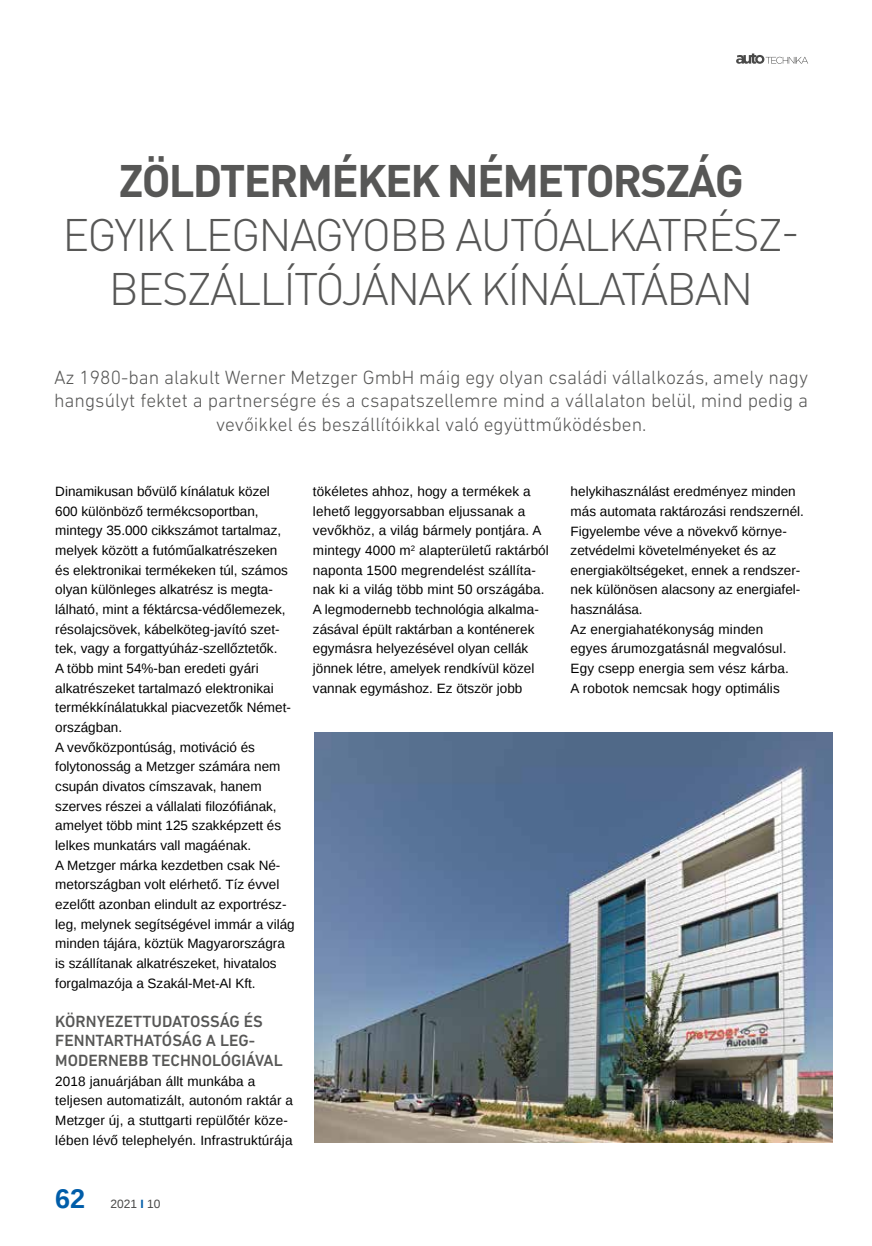
<style>
.page{position:relative;width:872px;height:1246px;background:#fff}
.page>*{position:absolute;margin:0;border:0;box-sizing:border-box;transform-origin:0 0}
.t1{font:300 45px/54px "DIN Pro";letter-spacing:-.04em;color:#575756;text-align:center}
.t2{font:700 45px "DIN Pro";letter-spacing:-.04em;color:#575756}
.t3{font:700 27px "Liberation Sans";color:#005da9}
.t4{font:300 19.5px/23.4px "DIN Next LT Pro";color:#575756;text-align:center}
.t5{font:500 16.5px/19.6px "DIN Next LT Pro";color:#575756}
.t6{font:13.5px/19.6px "Liberation Sans";color:#000}
.t7{font:12px "Liberation Sans";color:#4a4a49}
.s1{font-weight:700;color:#005da9}
</style>
<div class="page">
<svg style="left:736px;top:53px;width:72px;height:11px"></svg>
<img style="left:315px;top:732px;width:517px;height:411px">
<h1 class="t2" style="left:119px;top:150px;width:626px">ZÖLDTERMÉKEK NÉMETORSZÁG</h1>
<h1 class="t1" style="left:62px;top:205px;width:739px">EGYIK LEGNAGYOBB AUTÓALKATRÉSZ-<br>BESZÁLLÍTÓJÁNAK KÍNÁLATÁBAN</h1>
<h3 class="t4" style="left:54px;top:365px;width:755px">Az 1980-ban alakult Werner Metzger GmbH máig egy olyan családi vállalkozás, amely nagy hangsúlyt fektet a partnerségre és a csapatszellemre mind a vállalaton belül, mind pedig a vevőikkel és beszállítóikkal való együttműködésben.</h3>
<p class="t6" style="left:55px;top:482px;width:241px">Dinamikusan bővülő kínálatuk közel 600 különböző termékcsoportban, mintegy 35.000 cikkszámot tartalmaz, melyek között a futóműalkatrészeken és elektronikai termékeken túl, számos olyan különleges alkatrész is megta&shy;lálható, mint a féktárcsa-védőlemezek, résolajcsövek, kábelköteg-javító szet&shy;tek, vagy a forgattyúház-szellőztetők.<br>A több mint 54%-ban eredeti gyári alkatrészeket tartalmazó elektronikai termékkínálatukkal piacvezetők Német&shy;országban.<br>A vevőközpontúság, motiváció és folytonosság a Metzger számára nem csupán divatos címszavak, hanem szerves részei a vállalati filozófiának, amelyet több mint 125 szakképzett és lelkes munkatárs vall magáénak.<br>A Metzger márka kezdetben csak Né&shy;metországban volt elérhető. Tíz évvel ezelőtt azonban elindult az exportrész&shy;leg, melynek segítségével immár a világ minden tájára, köztük Magyarországra is szállítanak alkatrészeket, hivatalos forgalmazója a Szakál-Met-Al Kft.</p>
<p class="t5" style="left:55px;top:1011px;width:229px">KÖRNYEZETTUDATOSSÁG ÉS<br>FENNTARTHATÓSÁG A LEG-<br>MODERNEBB TECHNOLÓGIÁVAL</p>
<p class="t6" style="left:55px;top:1072px;width:239px">2018 januárjában állt munkába a teljesen automatizált, autonóm raktár a Metzger új, a stuttgarti repülőtér köze&shy;lében lévő telephelyén. Infrastruktúrája</p>
<h2 class="t3" style="left:55px;top:1180px;width:32px">62</h2>
<p class="t7" style="left:110px;top:1197px;width:52px">2021 <span class="s1">I</span> 10</p>
<p class="t6" style="left:313px;top:482px;width:237px">tökéletes ahhoz, hogy a termékek a lehető leggyorsabban eljussanak a vevőkhöz, a világ bármely pontjára. A mintegy 4000 m<sup>2</sup> alapterületű raktárból naponta 1500 megrendelést szállíta&shy;nak ki a világ több mint 50 országába.<br>A legmodernebb technológia alkalma&shy;zásával épült raktárban a konténerek egymásra helyezésével olyan cellák jönnek létre, amelyek rendkívül közel vannak egymáshoz. Ez ötször jobb</p>
<p class="t6" style="left:570px;top:482px;width:235px">helykihasználást eredményez minden más automata raktározási rendszernél.<br>Figyelembe véve a növekvő környe&shy;zetvédelmi követelményeket és az energiaköltségeket, ennek a rendszer&shy;nek különösen alacsony az energiafel&shy;használása.<br>Az energiahatékonyság minden<br>egyes árumozgatásnál megvalósul.<br>Egy csepp energia sem vész kárba.<br>A robotok nemcsak hogy optimális</p>
</div>
